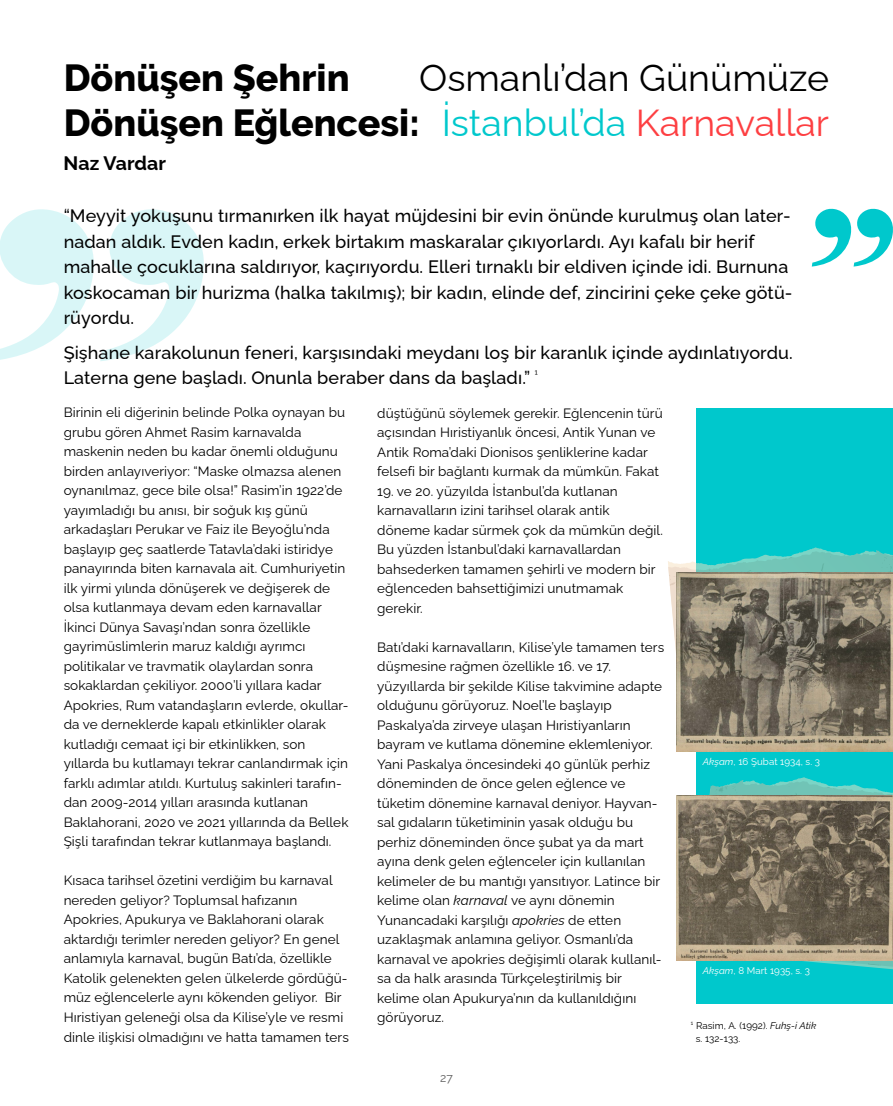
<style>
.page{position:relative;width:893px;height:1106px;background:#fff}
.page>*{position:absolute;margin:0;border:0;box-sizing:border-box;transform-origin:0 0}
.t1{font:100 37.5px/45px "Raleway";color:#000;text-align:right}
.t2{font:800 37.5px/45px "Raleway";color:#000}
.t3{font:700 19.5px "Raleway";letter-spacing:.005em;color:#000}
.t4{font:100 18px/25.5px "Raleway";letter-spacing:.005em;color:#000}
.t5{font:100 13.5px/19.5px "Raleway";letter-spacing:.005em;color:#000}
.t6{font:100 12px "Raleway";color:#606060}
.t7{font:9.75px "Raleway";letter-spacing:.005em;color:#fff}
.t8{font:9.75px/13.5px "Raleway";letter-spacing:.005em;color:#000}
.s1{color:#00c8cc}
.s2{color:#fd3f42}
.s3{font-weight:400;font-style:italic}
.s4{font-style:italic}
</style>
<div class="page">
<div style="left:697px;top:408px;width:196px;height:595px;background:#00c8cc"></div>
<svg style="left:0;top:209px;width:204px;height:152px"></svg>
<svg style="left:812px;top:208px;width:81px;height:58px"></svg>
<svg style="left:834px;top:960px;width:47px;height:5px"></svg>
<svg style="left:709px;top:777px;width:184px;height:18px"></svg>
<svg style="left:668px;top:550px;width:40px;height:192px"></svg>
<svg style="left:708px;top:549px;width:185px;height:24px"></svg>
<svg style="left:669px;top:574px;width:8px;height:12px"></svg>
<svg style="left:675px;top:610px;width:2px;height:14px"></svg>
<img style="left:677px;top:573px;width:216px;height:178px">
<img style="left:677px;top:795px;width:216px;height:165px">
<h1 class="t2" style="left:64px;top:55px;width:357px">Dönüşen Şehrin<br>Dönüşen Eğlencesi:</h1>
<h1 class="t1" style="left:419px;top:51px;width:411px">Osmanlı’dan Günümüze<br><span class="s1">İstanbul’da</span> <span class="s2">Karnavallar</span></h1>
<h2 class="t3" style="left:63px;top:148px;width:104px">Naz Vardar</h2>
<p class="t4" style="left:64px;top:201px;width:730px">“Meyyit yokuşunu tırmanırken ilk hayat müjdesini bir evin önünde kurulmuş olan later&shy;nadan aldık. Evden kadın, erkek birtakım maskaralar çıkıyorlardı. Ayı kafalı bir herif mahalle çocuklarına saldırıyor, kaçırıyordu. Elleri tırnaklı bir eldiven içinde idi. Burnuna koskocaman bir hurizma (halka takılmış); bir kadın, elinde def, zincirini çeke çeke götü&shy;rüyordu.</p>
<h3 class="t4" style="left:64px;top:338px;width:730px">Şişhane karakolunun feneri, karşısındaki meydanı loş bir karanlık içinde aydınlatıyordu.<br>Laterna gene başladı. Onunla beraber dans da başladı.” <sup>1</sup></h3>
<p class="t5" style="left:64px;top:401px;width:286px">Birinin eli diğerinin belinde Polka oynayan bu grubu gören Ahmet Rasim karnavalda maskenin neden bu kadar önemli olduğunu birden anlayıveriyor: “Maske olmazsa alenen oynanılmaz, gece bile olsa!” Rasim’in 1922’de yayımladığı bu anısı, bir soğuk kış günü arkadaşları Perukar ve Faiz ile Beyoğlu’nda başlayıp geç saatlerde Tatavla’daki istiridye panayırında biten karnavala ait. Cumhuriyetin ilk yirmi yılında dönüşerek ve değişerek de olsa kutlanmaya devam eden karnavallar İkinci Dünya Savaşı’ndan sonra özellikle gayrimüslimlerin maruz kaldığı ayrımcı politikalar ve travmatik olaylardan sonra sokaklardan çekiliyor. 2000’li yıllara kadar Apokries, Rum vatandaşların evlerde, okullar&shy;da ve derneklerde kapalı etkinlikler olarak kutladığı cemaat içi bir etkinlikken, son yıllarda bu kutlamayı tekrar canlandırmak için farklı adımlar atıldı. Kurtuluş sakinleri tarafın&shy;dan 2009-2014 yılları arasında kutlanan Baklahorani, 2020 ve 2021 yıllarında da Bellek Şişli tarafından tekrar kutlanmaya başlandı.</p>
<p class="t5" style="left:64px;top:869px;width:287px">Kısaca tarihsel özetini verdiğim bu karnaval nereden geliyor? Toplumsal hafızanın Apokries, Apukurya ve Baklahorani olarak aktardığı terimler nereden geliyor? En genel anlamıyla karnaval, bugün Batı’da, özellikle Katolik gelenekten gelen ülkelerde gördüğü&shy;müz eğlencelerle aynı kökenden geliyor. Bir Hıristiyan geleneği olsa da Kilise’yle ve resmi dinle ilişkisi olmadığını ve hatta tamamen ters</p>
<p class="t5" style="left:377px;top:401px;width:287px">düştüğünü söylemek gerekir. Eğlencenin türü açısından Hıristiyanlık öncesi, Antik Yunan ve Antik Roma’daki Dionisos şenliklerine kadar felsefi bir bağlantı kurmak da mümkün. Fakat</p>
<p class="t5" style="left:377px;top:479px;width:287px">19. ve 20. yüzyılda İstanbul’da kutlanan karnavalların izini tarihsel olarak antik döneme kadar sürmek çok da mümkün değil.<br>Bu yüzden İstanbul’daki karnavallardan bahsederken tamamen şehirli ve modern bir eğlenceden bahsettiğimizi unutmamak gerekir.</p>
<p class="t5" style="left:377px;top:635px;width:289px">Batı’daki karnavalların, Kilise’yle tamamen ters düşmesine rağmen özellikle 16. ve 17. yüzyıllarda bir şekilde Kilise takvimine adapte olduğunu görüyoruz. Noel’le başlayıp Paskalya’da zirveye ulaşan Hıristiyanların bayram ve kutlama dönemine eklemleniyor.<br>Yani Paskalya öncesindeki 40 günlük perhiz döneminden de önce gelen eğlence ve tüketim dönemine karnaval deniyor. Hayvan&shy;sal gıdaların tüketiminin yasak olduğu bu perhiz döneminden önce şubat ya da mart ayına denk gelen eğlenceler için kullanılan kelimeler de bu mantığı yansıtıyor. Latince bir kelime olan <span class="s3">karnaval</span> ve aynı dönemin Yunancadaki karşılığı <span class="s3">apokries</span> de etten uzaklaşmak anlamına geliyor. Osmanlı’da karnaval ve apokries değişimli olarak kullanıl&shy;sa da halk arasında Türkçeleştirilmiş bir kelime olan Apukurya’nın da kullanıldığını görüyoruz.</p>
<p class="t6" style="left:440px;top:1068px;width:14px">27</p>
<p class="t7" style="left:703px;top:753px;width:119px"><span class="s4">Akşam</span>, 16 Şubat 1934, s. 3</p>
<p class="t7" style="left:703px;top:963px;width:109px"><span class="s4">Akşam</span>, 8 Mart 1935, s. 3</p>
<p class="t8" style="left:696px;top:1017px;width:122px;text-indent:-5px"><sup>1</sup> Rasim, A. (1992). <span class="s4">Fuhş-i Atik </span>s. 132-133.</p>
</div>
